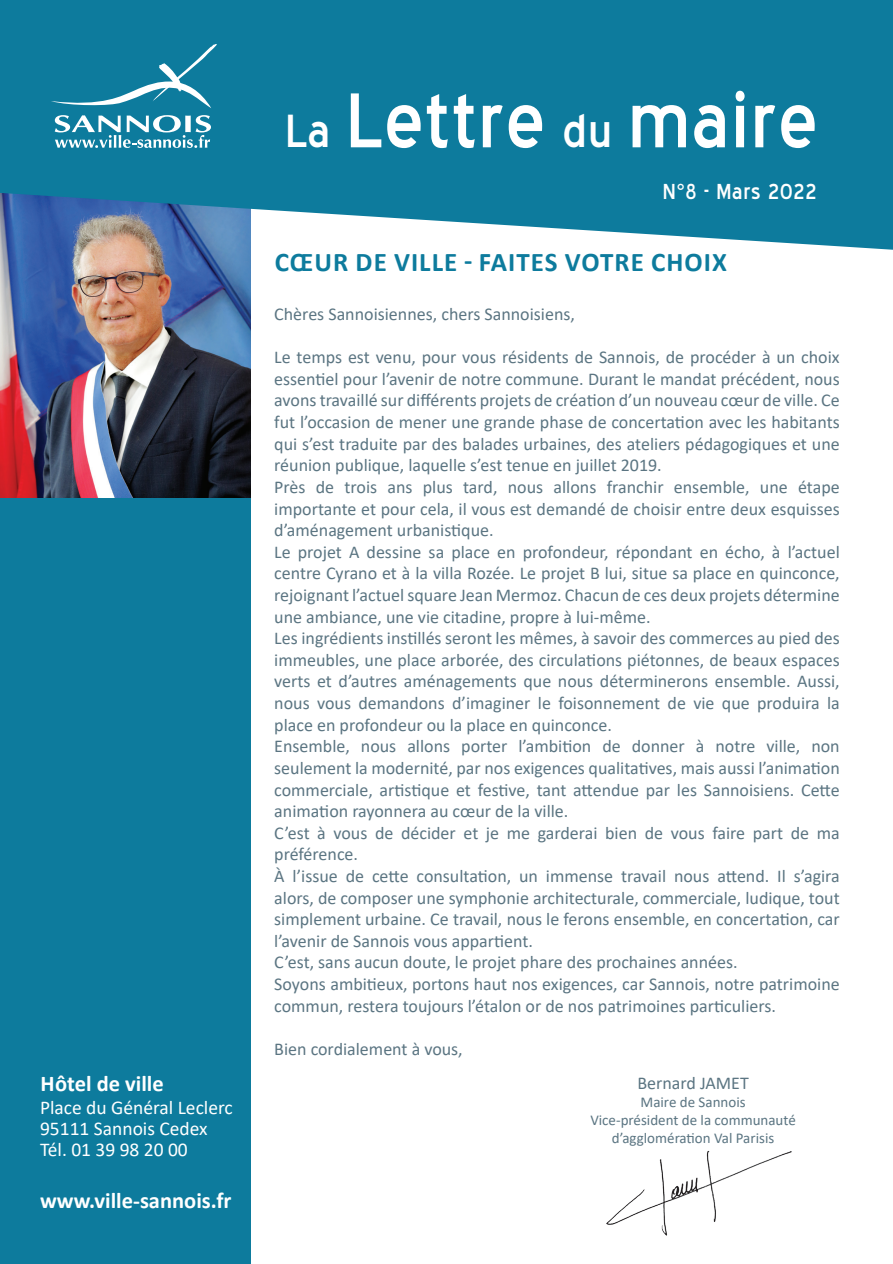
<style>
.page{position:relative;width:893px;height:1264px;background:#fff}
.page>*{position:absolute;margin:0;border:0;box-sizing:border-box;transform-origin:0 0}
.t1{font:75px "Blue Highway";letter-spacing:.03em;color:#fff}
.texte_courant{font:700 27px "Calibri";letter-spacing:.04em;color:#0d7b9d}
.t2{font:700 22.5px "Calibri";color:#fff}
.t3{font:21px "Blue Highway";letter-spacing:.03em;color:#fff}
.t4{font:19.5px "Calibri";color:#fff}
.texte_courant-2{font:18px/21.6px "Calibri";color:#5b7582;text-align:justify}
.texte_courant-3{font:15px/18px "Calibri";color:#5b7582;text-align:center}
.s1{font-size:45px}
</style>
<div class="page">
<div style="left:0;top:425px;width:251px;height:838px;background:#0d7b9d"></div>
<img style="left:0;top:251px;width:251px;height:247px">
<svg style="left:0;top:0;width:893px;height:251px;background:#2183a4"></svg>
<svg style="left:51px;top:44px;width:166px;height:64px;background:#2688a7"></svg>
<svg style="left:55px;top:115px;width:156px;height:33px"></svg>
<img style="left:606px;top:1150px;width:186px;height:86px">
<p class="t2" style="left:41px;top:1067px;width:125px">Hôtel de ville</p>
<p class="t4" style="left:40px;top:1093px;width:194px">Place du Général Leclerc</p>
<p class="t4" style="left:40px;top:1114px;width:169px">95111 Sannois Cedex</p>
<p class="t4" style="left:40px;top:1135px;width:149px">Tél. 01 39 98 20 00</p>
<p class="t2" style="left:40px;top:1184px;width:193px">www.ville-sannois.fr</p>
<p class="t1" style="left:285px;top:75px;width:534px"><span class="s1">La</span> Lettre <span class="s1">du</span> maire</p>
<p class="t3" style="left:663px;top:179px;width:155px">N°8 - Mars 2022</p>
<p class="texte_courant" style="left:275px;top:243px;width:454px">CŒUR DE VILLE - FAITES VOTRE CHOIX</p>
<p class="texte_courant-2" style="left:274px;top:303px;width:302px">Chères Sannoisiennes, chers Sannoisiens,</p>
<p class="texte_courant-2" style="left:274px;top:346px;width:567px">Le temps est venu, pour vous résidents de Sannois, de procéder à un choix essentiel pour l’avenir de notre commune. Durant le mandat précédent, nous avons travaillé sur différents projets de création d’un nouveau cœur de ville. Ce fut l’occasion de mener une grande phase de concertation avec les habitants qui s’est traduite par des balades urbaines, des ateliers pédagogiques et une réunion publique, laquelle s’est tenue en juillet 2019.</p>
<p class="texte_courant-2" style="left:274px;top:475px;width:567px">Près de trois ans plus tard, nous allons franchir ensemble, une étape importante et pour cela, il vous est demandé de choisir entre deux esquisses d’aménagement urbanistique.</p>
<p class="texte_courant-2" style="left:274px;top:540px;width:567px">Le projet A dessine sa place en profondeur, répondant en écho, à l’actuel centre Cyrano et à la villa Rozée. Le projet B lui, situe sa place en quinconce, rejoignant l’actuel square Jean Mermoz. Chacun de ces deux projets détermine une ambiance, une vie citadine, propre à lui-même.</p>
<p class="texte_courant-2" style="left:274px;top:627px;width:567px">Les ingrédients instillés seront les mêmes, à savoir des commerces au pied des immeubles, une place arborée, des circulations piétonnes, de beaux espaces verts et d’autres aménagements que nous déterminerons ensemble. Aussi, nous vous demandons d’imaginer le foisonnement de vie que produira la place en profondeur ou la place en quinconce.</p>
<p class="texte_courant-2" style="left:274px;top:735px;width:567px">Ensemble, nous allons porter l’ambition de donner à notre ville, non seulement la modernité, par nos exigences qualitatives, mais aussi l’animation commerciale, artistique et festive, tant attendue par les Sannoisiens. Cette animation rayonnera au cœur de la ville.</p>
<p class="texte_courant-2" style="left:274px;top:821px;width:567px">C’est à vous de décider et je me garderai bien de vous faire part de ma préférence.</p>
<p class="texte_courant-2" style="left:274px;top:864px;width:567px">À l’issue de cette consultation, un immense travail nous attend. Il s’agira alors, de composer une symphonie architecturale, commerciale, ludique, tout simplement urbaine. Ce travail, nous le ferons ensemble, en concertation, car l’avenir de Sannois vous appartient.</p>
<p class="texte_courant-2" style="left:274px;top:951px;width:465px">C’est, sans aucun doute, le projet phare des prochaines années.</p>
<p class="texte_courant-2" style="left:274px;top:972px;width:567px">Soyons ambitieux, portons haut nos exigences, car Sannois, notre patrimoine commun, restera toujours l’étalon or de nos patrimoines particuliers.</p>
<p class="texte_courant-2" style="left:274px;top:1037px;width:190px">Bien cordialement à vous,</p>
<p class="texte_courant-2" style="left:637px;top:1071px;width:113px">Bernard JAMET</p>
<p class="texte_courant-3" style="left:641px;top:1092px;width:107px">Maire de Sannois</p>
<p class="texte_courant-3" style="left:590px;top:1110px;width:207px">Vice-président de la communauté d’agglomération Val Parisis</p>
</div>
